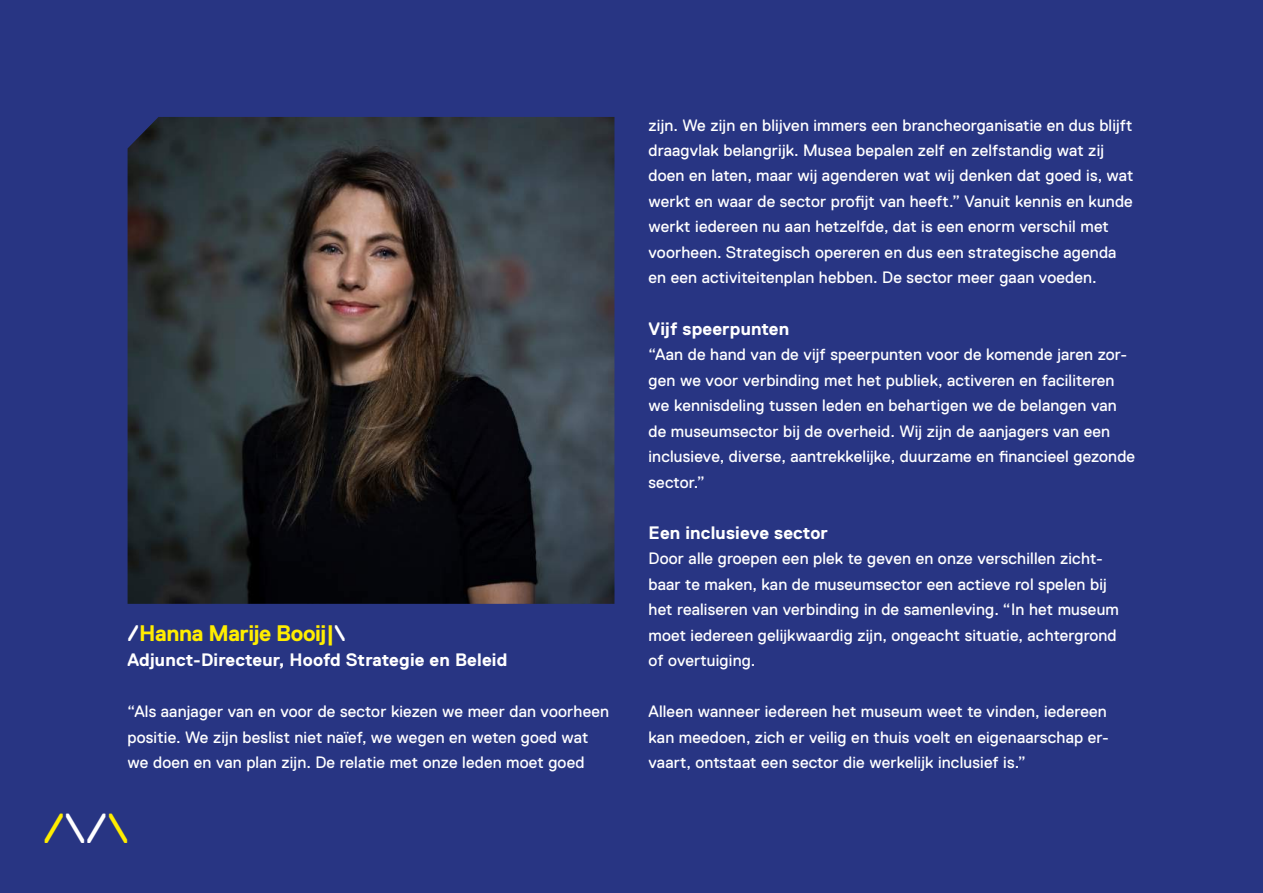
<style>
.page{position:relative;width:1263px;height:893px;background:#283583}
.page>*{position:absolute;margin:0;border:0;box-sizing:border-box;transform-origin:0 0}
.t1{font:42px "Replica Std";color:#ffed00}
.t2{font:700 22.5px "Replica Std";letter-spacing:-.02em;color:#ffed00}
.t3{font:700 18px "Replica Std";letter-spacing:.01em;color:#fff}
.t4{font:16.5px/25.5px "Replica Std";letter-spacing:.01em;color:#fff}
.s1{color:#fff}
</style>
<div class="page">
<img style="left:128px;top:117px;width:486px;height:487px">
<h2 class="t2" style="left:128px;top:620px;width:220px"><span class="s1">/</span>Hanna Marije Booij|<span class="s1">\</span></h2>
<p class="t3" style="left:128px;top:650px;width:381px">Adjunct-Directeur, Hoofd Strategie en Beleid</p>
<p class="t4" style="left:128px;top:699px;width:483px">“Als aanjager van en voor de sector kiezen we meer dan voorheen positie. We zijn beslist niet naïef, we wegen en weten goed wat we doen en van plan zijn. De relatie met onze leden moet goed</p>
<h1 class="t1" style="left:43px;top:806px;width:87px">/<span class="s1">\/</span>\</h1>
<p class="t4" style="left:648px;top:112px;width:486px">zijn. We zijn en blijven immers een brancheorganisatie en dus blijft draagvlak belangrijk. Musea bepalen zelf en zelfstandig wat zij doen en laten, maar wij agenderen wat wij denken dat goed is, wat werkt en waar de sector profijt van heeft.” Vanuit kennis en kunde werkt iedereen nu aan hetzelfde, dat is een enorm verschil met voorheen. Strategisch opereren en dus een strategische agenda en een activiteitenplan hebben. De sector meer gaan voeden.</p>
<p class="t3" style="left:648px;top:318px;width:142px">Vijf speerpunten</p>
<p class="t4" style="left:648px;top:342px;width:488px">“Aan de hand van de vijf speerpunten voor de komende jaren zor&shy;gen we voor verbinding met het publiek, activeren en faciliteren we kennisdeling tussen leden en behartigen we de belangen van de museumsector bij de overheid. Wij zijn de aanjagers van een inclusieve, diverse, aantrekkelijke, duurzame en financieel gezonde sector.”</p>
<p class="t3" style="left:648px;top:522px;width:181px">Een inclusieve sector</p>
<p class="t4" style="left:648px;top:546px;width:472px">Door alle groepen een plek te geven en onze verschillen zicht&shy;baar te maken, kan de museumsector een actieve rol spelen bij het realiseren van verbinding in de samenleving. “In het museum moet iedereen gelijkwaardig zijn, ongeacht situatie, achtergrond of overtuiging.</p>
<p class="t4" style="left:648px;top:699px;width:462px">Alleen wanneer iedereen het museum weet te vinden, iedereen kan meedoen, zich er veilig en thuis voelt en eigenaarschap er&shy;vaart, ontstaat een sector die werkelijk inclusief is.”</p>
</div>
